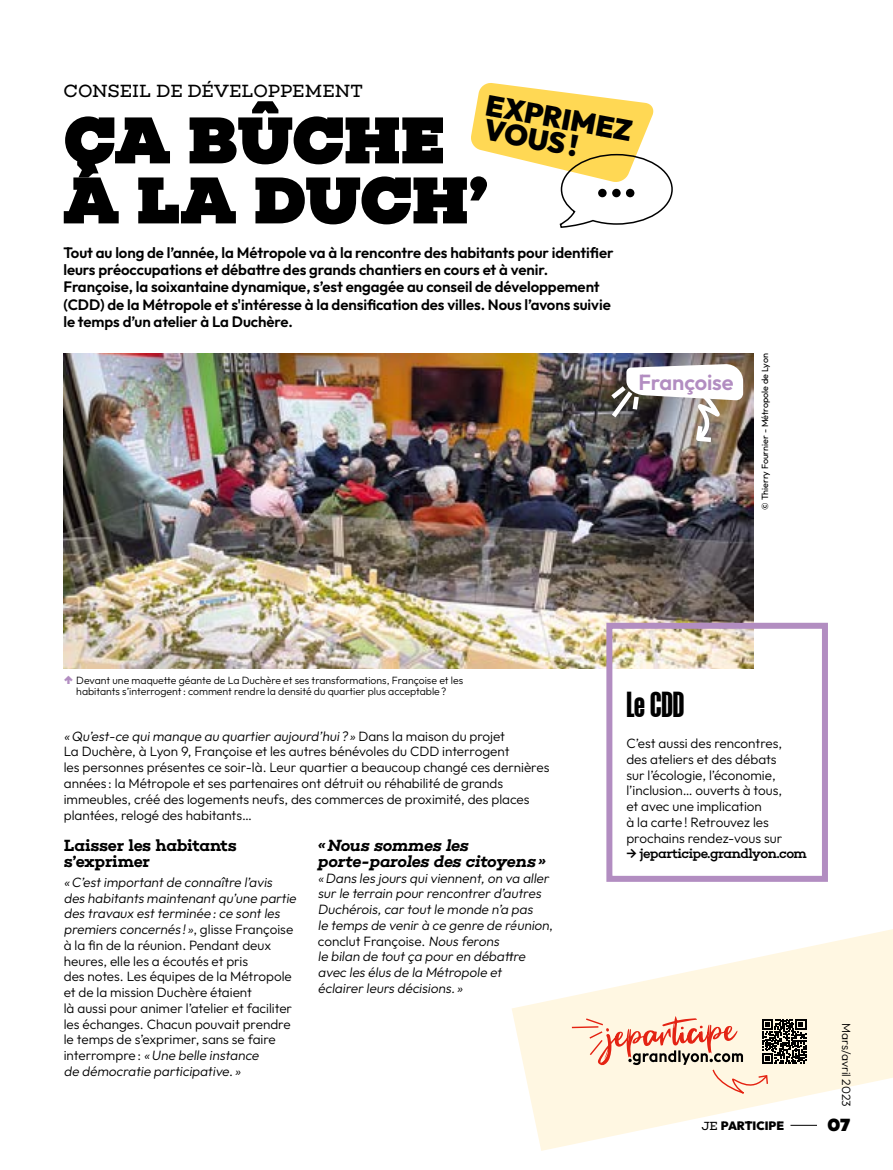
<style>
.page{position:relative;width:893px;height:1170px;background:#fff}
.page>*{position:absolute;margin:0;border:0;box-sizing:border-box;transform-origin:0 0}
.TITRE_niv1{font:900 67.5px "Choplin";letter-spacing:-.01em;color:#000}
.COURANT-_outfit{font:700 36px "Mango Grotesque";color:#000}
.t1{font:900 28.95px "Outfit";color:#000}
.CHAPO{font:600 21.75px "Outfit";letter-spacing:-.005em;color:#b28dc1}
.SURTITRE{font:18px "Choplin";letter-spacing:.005em;color:#000}
.t2{font:900 18px "Choplin";color:#000}
.SOUS_TITRE{font:italic 600 16.5px/15.8px "Choplin";letter-spacing:-.025em;color:#000}
.SOUS_TITRE-2{font:600 16.5px/15.8px "Choplin";letter-spacing:-.015em;color:#000}
.CHAPO-2{font:600 15px/17.2px "Outfit";letter-spacing:-.005em;color:#000}
.COURANT-_outfit-2{font:300 13.5px/15.8px "Outfit";color:#000}
.SOUS_TITRE-3{font:300 13.5px/15.8px "Outfit";color:#000}
.COURANT-_outfit-3{font:500 13.5px "Choplin";letter-spacing:-.045em;color:#000}
.t3{font:300 12px "Outfit";color:#000}
.t4{font:900 12px "Outfit";letter-spacing:-.005em;color:#000}
.t5{font:300 10.5px/11.2px "Outfit";color:#000;text-align:center}
.Texte-Courant-outfit{font:9px "Outfit";color:#000}
.s1{font-family:"Choplin";font-weight:900;font-size:12px;color:#b28dc1}
.s2{font-family:"Choplin";font-weight:400}
</style>
<div class="page">
<svg style="left:471px;top:83px;width:202px;height:145px"></svg>
<div style="left:598px;top:189px;width:9px;height:8px;background:#000;border-radius:50%"></div>
<div style="left:612px;top:189px;width:9px;height:8px;background:#000;border-radius:50%"></div>
<div style="left:626px;top:189px;width:8px;height:8px;background:#000;border-radius:50%"></div>
<svg style="left:512px;top:929px;width:381px;height:221px;fill:#fff7e2"></svg>
<svg style="left:570px;top:1015px;width:236px;height:80px"></svg>
<img style="left:64px;top:353px;width:689px;height:315px">
<div style="left:606px;top:622px;width:222px;height:259px;border:6px solid #b28dc1"></div>
<img style="left:606px;top:364px;width:137px;height:81px">
<p class="SURTITRE" style="left:64px;top:81px;width:301px">CONSEIL DE DÉVELOPPEMENT</p>
<p class="TITRE_niv1" style="left:64px;top:99px;width:382px">ÇA BÛCHE</p>
<p class="t1" style="left:489px;top:88px;width:150px;rotate:11deg">EXPRIMEZ</p>
<p class="t1" style="left:488px;top:113px;width:96px;rotate:11deg">VOUS!</p>
<p class="TITRE_niv1" style="left:64px;top:159px;width:426px">À LA DUCH’</p>
<p class="CHAPO-2" style="left:63px;top:244px;width:552px">Tout au long de l’année, la Métropole va à la rencontre des habitants pour identifier leurs préoccupations et débattre des grands chantiers en cours et à venir.<br>Françoise, la soixantaine dynamique, s’est engagée au conseil de développement (CDD) de la Métropole et s'intéresse à la densification des villes. Nous l’avons suivie le temps d’un atelier à La Duchère.</p>
<p class="CHAPO" style="left:638px;top:369px;width:97px">Françoise</p>
<p class="Texte-Courant-outfit" style="left:760px;top:509px;width:158px;rotate:-90deg">© Thierry Fournier - Métropole de Lyon</p>
<p class="t5" style="left:64px;top:674px;width:401px"><span class="s1">↑</span> Devant une maquette géante de La Duchère et ses transformations, Françoise et les habitants s’interrogent: comment rendre la densité du quartier plus acceptable?</p>
<p class="COURANT-_outfit-2" style="left:64px;top:728px;width:487px">«Qu’est-ce quimanque au quartier aujourd’hui?» D a ns l a m a iso n d u p roj et<br>La Duchère, à Lyon 9, Françoise et les autres bénévoles du CDD interrogent<br>les personnes présentes ce soir-là. Leur quartier a beaucoup changé ces dernières années : la Métropole et ses partenaires ont détruit ou réhabilité de grands immeubles, créé des logements neufs, des commerces de proximité, des places plantées, relogé des habitants…</p>
<p class="SOUS_TITRE-2" style="left:64px;top:837px;width:174px">Laisser les habitants s’exprimer</p>
<p class="COURANT-_outfit-2" style="left:64px;top:874px;width:236px">«C’est important de connaître l’avis des habitants maintenant qu’une partie des travaux est terminée:ce sont les premiers concernés ! », g l i sse F ra n ço i se à la fin de la réunion. Pendant deux heures, elle les a écoutés et pris<br>des notes. Les équipes de la Métropole et de la mission Duchère étaient<br>là aussi pour animer l’atelier et faciliter les échanges. Chacun pouvait prendre le temps de s’exprimer, sans se faire<br>i nte rro m p re : «Une belle instance<br>de démocratie participative. »</p>
<p class="SOUS_TITRE" style="left:318px;top:837px;width:229px">«Nous sommes les porte-paroles des citoyens»</p>
<p class="SOUS_TITRE-3" style="left:318px;top:869px;width:237px">«Dans les jours quiviennent,on va aller sur le terrain pour rencontrer d’autres Duchérois,car tout le monde n’a pas<br>le temps de venir à ce genre de réunion, conclut Françoise. Nous ferons<br>le bilan de tout ça pour en débattre avec les élus de la Métropole et éclairer leurs décisions. »</p>
<p class="COURANT-_outfit" style="left:626px;top:687px;width:59px">Le CDD</p>
<p class="COURANT-_outfit-2" style="left:626px;top:735px;width:157px">C’est aussi des rencontres, des ateliers et des débats sur l’écologie, l’économie, l’inclusion… ouverts à tous, et avec une implication<br>à la carte! Retrouvez les prochains rendez-vous sur</p>
<p class="COURANT-_outfit-3" style="left:626px;top:845px;width:182px">→ jeparticipe.grandlyon.com</p>
<p class="t4" style="left:701px;top:1118px;width:84px"><span class="s2">JE</span> PARTICIPE</p>
<p class="t3" style="left:853px;top:1022px;width:85px;rotate:90deg">Mars/avril 2023</p>
<h3 class="t2" style="left:827px;top:1114px;width:25px">07</h3>
</div>
